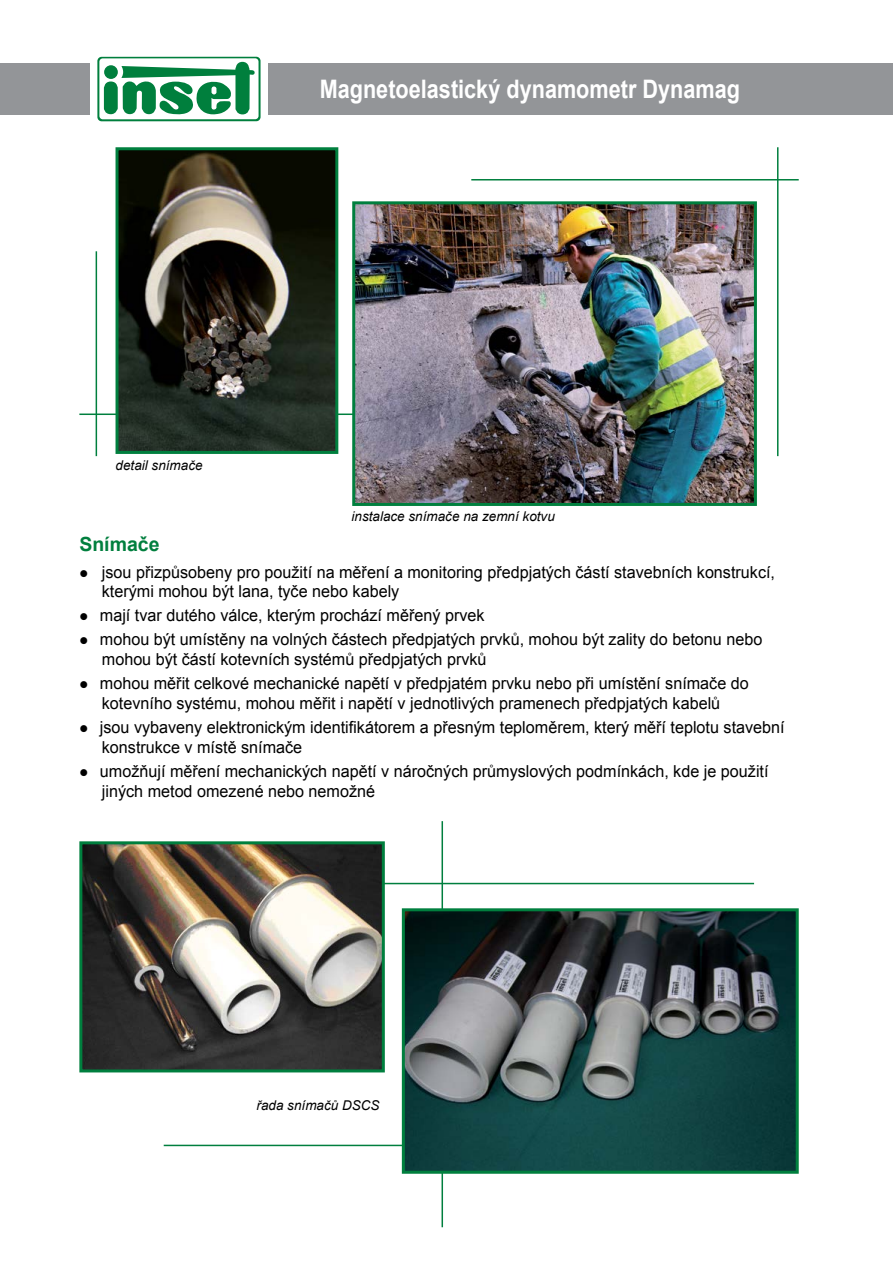
<style>
.page{position:relative;width:893px;height:1263px;background:#fff}
.page>*{position:absolute;margin:0;border:0;box-sizing:border-box;transform-origin:0 0}
.t1{font:700 25.5px "Arial";color:#fff;scale:.85 1}
.t2{font:700 19.5px "Arial";color:#007f3e}
.t3{font:16.5px/19.8px "Arial";color:#000}
.t4{font:italic 13.5px "Arial";color:#000}
</style>
<div class="page">
<hr style="left:441px;top:821px;width:2px;height:406px;background:#007f3e">
<hr style="left:777px;top:147px;width:1px;height:309px;background:#007f3e">
<hr style="left:96px;top:251px;width:1px;height:205px;background:#007f3e">
<hr style="left:79px;top:413px;width:331px;height:2px;background:#007f3e">
<hr style="left:471px;top:179px;width:328px;height:1px;background:#007f3e">
<hr style="left:335px;top:883px;width:419px;height:1px;background:#007f3e">
<hr style="left:164px;top:1145px;width:419px;height:1px;background:#007f3e">
<img style="left:83px;top:845px;width:298px;height:223px">
<div style="left:79px;top:841px;width:306px;height:231px;border:3px solid #007f3e"></div>
<img style="left:406px;top:912px;width:389px;height:258px">
<div style="left:402px;top:908px;width:397px;height:266px;border:3px solid #007f3e"></div>
<div style="left:0;top:64px;width:90px;height:51px;background:#939598"></div>
<div style="left:269px;top:64px;width:624px;height:51px;background:#939598"></div>
<svg style="left:97px;top:57px;width:164px;height:64px"></svg>
<div style="left:104px;top:65px;width:14px;height:14px;background:#007f3d;border-radius:50%"></div>
<img style="left:356px;top:205px;width:397px;height:297px">
<div style="left:352px;top:201px;width:405px;height:305px;border:3px solid #007f3e"></div>
<img style="left:120px;top:151px;width:214px;height:299px">
<div style="left:116px;top:147px;width:222px;height:307px;border:3px solid #007f3e"></div>
<h1 class="t1" style="left:320px;top:72px;width:496px">Magnetoelastický dynamometr Dynamag</h1>
<p class="t4" style="left:116px;top:456px;width:89px">detail snímače</p>
<p class="t2" style="left:79px;top:531px;width:82px">Snímače</p>
<p class="t4" style="left:352px;top:508px;width:205px">instalace snímače na zemní kotvu</p>
<p class="t3" style="left:102px;top:562px;width:675px;text-indent:-22px">● jsou přizpůsobeny pro použití na měření a monitoring předpjatých částí stavebních konstrukcí, kterými mohou být lana, tyče nebo kabely</p>
<p class="t3" style="left:79px;top:606px;width:407px">● mají tvar dutého válce, kterým prochází měřený prvek</p>
<p class="t3" style="left:102px;top:630px;width:662px;text-indent:-22px">● mohou být umístěny na volných částech předpjatých prvků, mohou být zality do betonu nebo mohou být částí kotevních systémů předpjatých prvků</p>
<p class="t3" style="left:79px;top:674px;width:671px;text-align:center">● mohou měřit celkové mechanické napětí v předpjatém prvku nebo při umístění snímače do kotevního systému, mohou měřit i napětí v jednotlivých pramenech předpjatých kabelů</p>
<p class="t3" style="left:102px;top:718px;width:684px;text-indent:-22px">● jsou vybaveny elektronickým identifikátorem a přesným teploměrem, který měří teplotu stavební konstrukce v místě snímače</p>
<p class="t3" style="left:102px;top:761px;width:668px;text-indent:-22px">● umožňují měření mechanických napětí v náročných průmyslových podmínkách, kde je použití jiných metod omezené nebo nemožné</p>
<p class="t4" style="left:257px;top:1097px;width:125px">řada snímačů DSCS</p>
</div>
